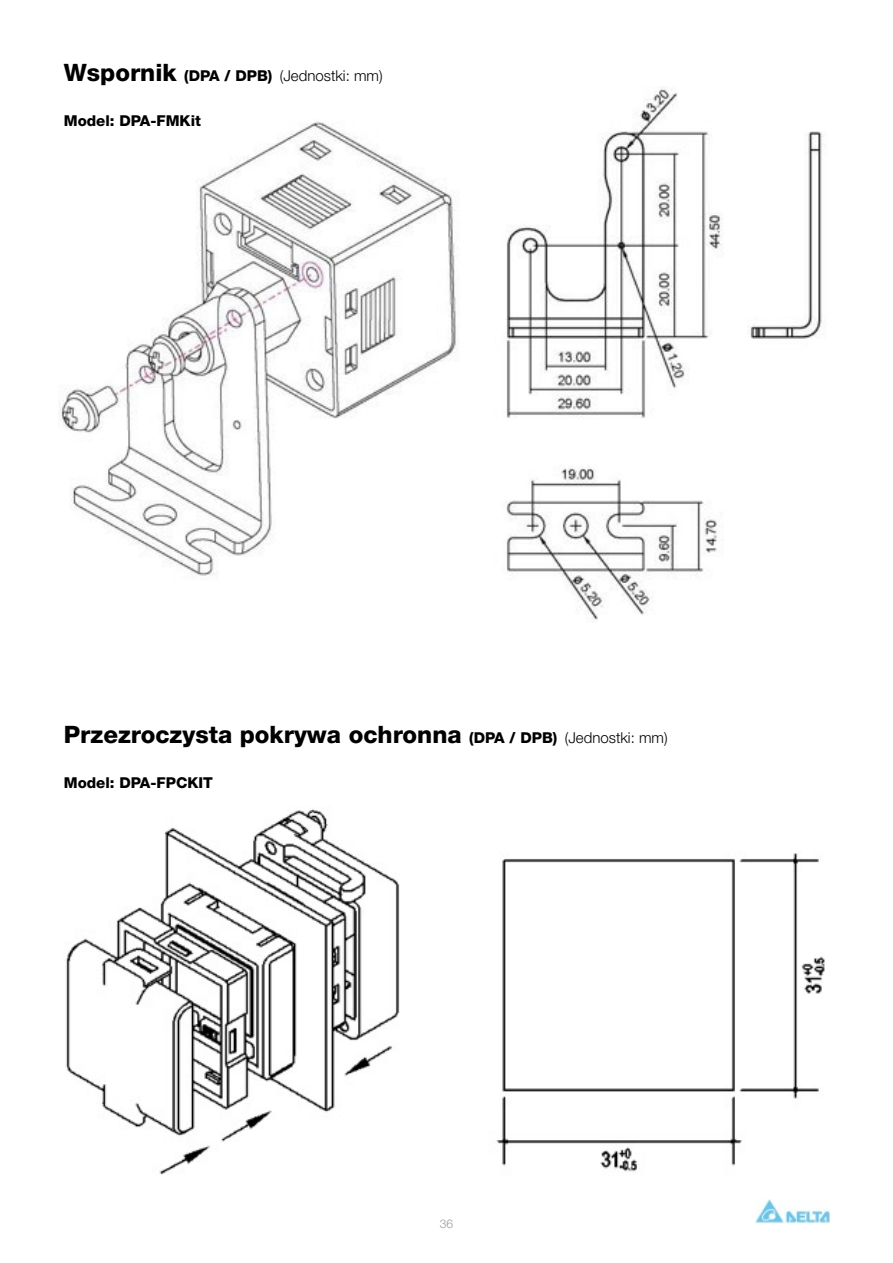
<style>
.page{position:relative;width:893px;height:1263px;background:#fff}
.page>*{position:absolute;margin:0;border:0;box-sizing:border-box;transform-origin:0 0}
.t1{font:800 24px "Helvetica Neue LT Pro";color:#000}
.t2{font:300 15px "Helvetica Neue LT Pro";color:#000}
.t3{font:800 15px "Helvetica Neue LT Pro";color:#000}
.t4{font:300 12px "Helvetica Neue LT Pro";color:#98989c}
.s1{font-weight:800;font-size:24px}
.s2{font-weight:800}
.s3{font-size:15px}
.s4{font-weight:300;font-size:15px}
</style>
<div class="page">
<img style="left:755px;top:1199px;width:74px;height:24px">
<img style="left:60px;top:86px;width:762px;height:534px">
<img style="left:65px;top:809px;width:760px;height:366px">
<p class="t2" style="left:64px;top:66px;width:320px"><span class="s1">Wspornik</span> <span class="s2">(DPA / DPB)</span> (Jednostki: mm)</p>
<p class="t3" style="left:64px;top:112px;width:139px">Model: DPA-FMKit</p>
<p class="t1" style="left:64px;top:721px;width:605px">Przezroczysta pokrywa ochronna <span class="s3">(DPA / DPB)</span> <span class="s4">(Jednostki: mm)</span></p>
<p class="t3" style="left:64px;top:774px;width:151px">Model: DPA-FPCKIT</p>
<p class="t4" style="left:440px;top:1217px;width:15px">36</p>
</div>
